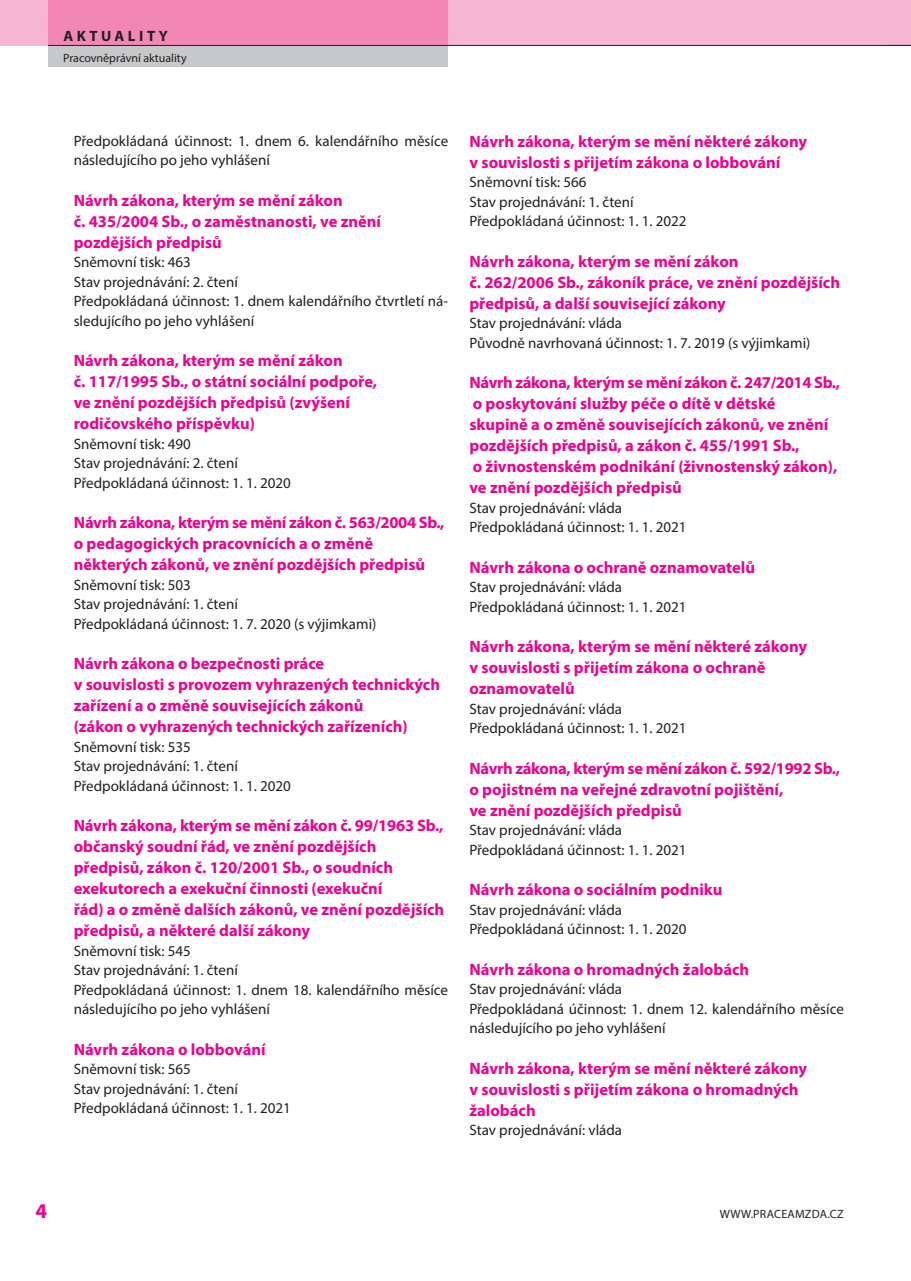
<style>
.page{position:relative;width:911px;height:1281px;background:#fff}
.page>*{position:absolute;margin:0;border:0;box-sizing:border-box;transform-origin:0 0}
.t1{font:700 21px "Myriad Pro";color:#ed028c}
.t2{font:700 16.5px/21px "Myriad Pro";color:#ed028c}
.t3{font:15px/19.5px "Myriad Pro";color:#231f20}
.t4{font:700 15px "Myriad Pro";letter-spacing:.235em;color:#231f20}
.t5{font:12px "Myriad Pro";color:#231f20}
.t6{font:12px "Myriad Pro";letter-spacing:.02em;color:#231f20}
</style>
<div class="page">
<div style="left:0;top:0;width:899px;height:46px;background:#f6b7d4"></div>
<div style="left:899px;top:0;width:11px;height:46px;background:#f6b7d4"></div>
<div style="left:48px;top:0;width:400px;height:67px;background:#c7c8ca"></div>
<div style="left:48px;top:0;width:400px;height:46px;background:#f287b6"></div>
<hr style="left:48px;top:45px;width:862px;height:1px;background:#231f20">
<p class="t4" style="left:63px;top:26px;width:106px">Aktua lity</p>
<p class="t5" style="left:63px;top:51px;width:125px">Pracovněprávní aktuality</p>
<p class="t3" style="left:74px;top:130px;width:376px">Předpokládaná účinnost: 1. dnem 6. kalendářního měsíce následujícího po jeho vyhlášení</p>
<p class="t2" style="left:74px;top:189px;width:309px">Návrh zákona, kterým se mění zákon<br>č. 435/2004 Sb., o zaměstnanosti, ve znění pozdějších předpisů</p>
<p class="t3" style="left:74px;top:252px;width:376px">Sněmovní tisk: 463<br>Stav projednávání: 2. čtení<br>Předpokládaná účinnost: 1. dnem kalendářního čtvrtletí ná&shy;sledujícího po jeho vyhlášení</p>
<p class="t2" style="left:74px;top:349px;width:305px">Návrh zákona, kterým se mění zákon<br>č. 117/1995 Sb., o státní sociální podpoře, ve znění pozdějších předpisů (zvýšení rodičovského příspěvku)</p>
<p class="t3" style="left:74px;top:433px;width:219px">Sněmovní tisk: 490<br>Stav projednávání: 2. čtení<br>Předpokládaná účinnost: 1. 1. 2020</p>
<p class="t2" style="left:74px;top:511px;width:372px">Návrh zákona, kterým se mění zákon č. 563/2004 Sb., o pedagogických pracovnících a o změně některých zákonů, ve znění pozdějších předpisů</p>
<p class="t3" style="left:74px;top:574px;width:304px">Sněmovní tisk: 503<br>Stav projednávání: 1. čtení<br>Předpokládaná účinnost: 1. 7. 2020 (s výjimkami)</p>
<p class="t2" style="left:74px;top:652px;width:368px">Návrh zákona o bezpečnosti práce<br>v souvislosti s provozem vyhrazených technických zařízení a o změně souvisejících zákonů<br>(zákon o vyhrazených technických zařízeních)</p>
<p class="t3" style="left:74px;top:736px;width:219px">Sněmovní tisk: 535<br>Stav projednávání: 1. čtení<br>Předpokládaná účinnost: 1. 1. 2020</p>
<p class="t2" style="left:74px;top:814px;width:372px">Návrh zákona, kterým se mění zákon č. 99/1963 Sb., občanský soudní řád, ve znění pozdějších předpisů, zákon č. 120/2001 Sb., o soudních exekutorech a exekuční činnosti (exekuční<br>řád) a o změně dalších zákonů, ve znění pozdějších předpisů, a některé další zákony</p>
<p class="t3" style="left:74px;top:940px;width:376px">Sněmovní tisk: 545<br>Stav projednávání: 1. čtení<br>Předpokládaná účinnost: 1. dnem 18. kalendářního měsíce následujícího po jeho vyhlášení</p>
<p class="t2" style="left:74px;top:1038px;width:193px">Návrh zákona o lobbování</p>
<p class="t3" style="left:74px;top:1059px;width:219px">Sněmovní tisk: 565<br>Stav projednávání: 1. čtení<br>Předpokládaná účinnost: 1. 1. 2021</p>
<p class="t2" style="left:469px;top:130px;width:339px">Návrh zákona, kterým se mění některé zákony v souvislosti s přijetím zákona o lobbování</p>
<p class="t3" style="left:469px;top:172px;width:219px">Sněmovní tisk: 566<br>Stav projednávání: 1. čtení<br>Předpokládaná účinnost: 1. 1. 2022</p>
<p class="t2" style="left:469px;top:250px;width:372px">Návrh zákona, kterým se mění zákon<br>č. 262/2006 Sb., zákoník práce, ve znění pozdějších předpisů, a další související zákony</p>
<p class="t3" style="left:469px;top:313px;width:342px">Stav projednávání: vláda<br>Původně navrhovaná účinnost: 1. 7. 2019 (s výjimkami)</p>
<p class="t2" style="left:469px;top:372px;width:372px">Návrh zákona, kterým se mění zákon č. 247/2014 Sb., o poskytování služby péče o dítě v dětské<br>skupině a o změně souvisejících zákonů, ve znění pozdějších předpisů, a zákon č. 455/1991 Sb.,<br>o živnostenském podnikání (živnostenský zákon), ve znění pozdějších předpisů</p>
<p class="t3" style="left:469px;top:498px;width:219px">Stav projednávání: vláda<br>Předpokládaná účinnost: 1. 1. 2021</p>
<p class="t2" style="left:469px;top:556px;width:287px">Návrh zákona o ochraně oznamovatelů</p>
<p class="t3" style="left:469px;top:577px;width:219px">Stav projednávání: vláda<br>Předpokládaná účinnost: 1. 1. 2021</p>
<p class="t2" style="left:469px;top:636px;width:339px">Návrh zákona, kterým se mění některé zákony v souvislosti s přijetím zákona o ochraně oznamovatelů</p>
<p class="t3" style="left:469px;top:699px;width:219px">Stav projednávání: vláda<br>Předpokládaná účinnost: 1. 1. 2021</p>
<p class="t2" style="left:469px;top:757px;width:372px">Návrh zákona, kterým se mění zákon č. 592/1992 Sb., o pojistném na veřejné zdravotní pojištění,<br>ve znění pozdějších předpisů</p>
<p class="t3" style="left:469px;top:820px;width:219px">Stav projednávání: vláda<br>Předpokládaná účinnost: 1. 1. 2021</p>
<p class="t2" style="left:469px;top:879px;width:254px">Návrh zákona o sociálním podniku</p>
<p class="t3" style="left:469px;top:900px;width:219px">Stav projednávání: vláda<br>Předpokládaná účinnost: 1. 1. 2020</p>
<p class="t2" style="left:469px;top:958px;width:281px">Návrh zákona o hromadných žalobách</p>
<p class="t3" style="left:469px;top:979px;width:376px">Stav projednávání: vláda<br>Předpokládaná účinnost: 1. dnem 12. kalendářního měsíce následujícího po jeho vyhlášení</p>
<p class="t2" style="left:469px;top:1057px;width:339px">Návrh zákona, kterým se mění některé zákony v souvislosti s přijetím zákona o hromadných žalobách</p>
<p class="t3" style="left:469px;top:1120px;width:154px">Stav projednávání: vláda</p>
<p class="t1" style="left:35px;top:1197px;width:13px">4</p>
<p class="t6" style="left:719px;top:1206px;width:125px">WWW.PRACEAMZDA.CZ</p>
</div>
